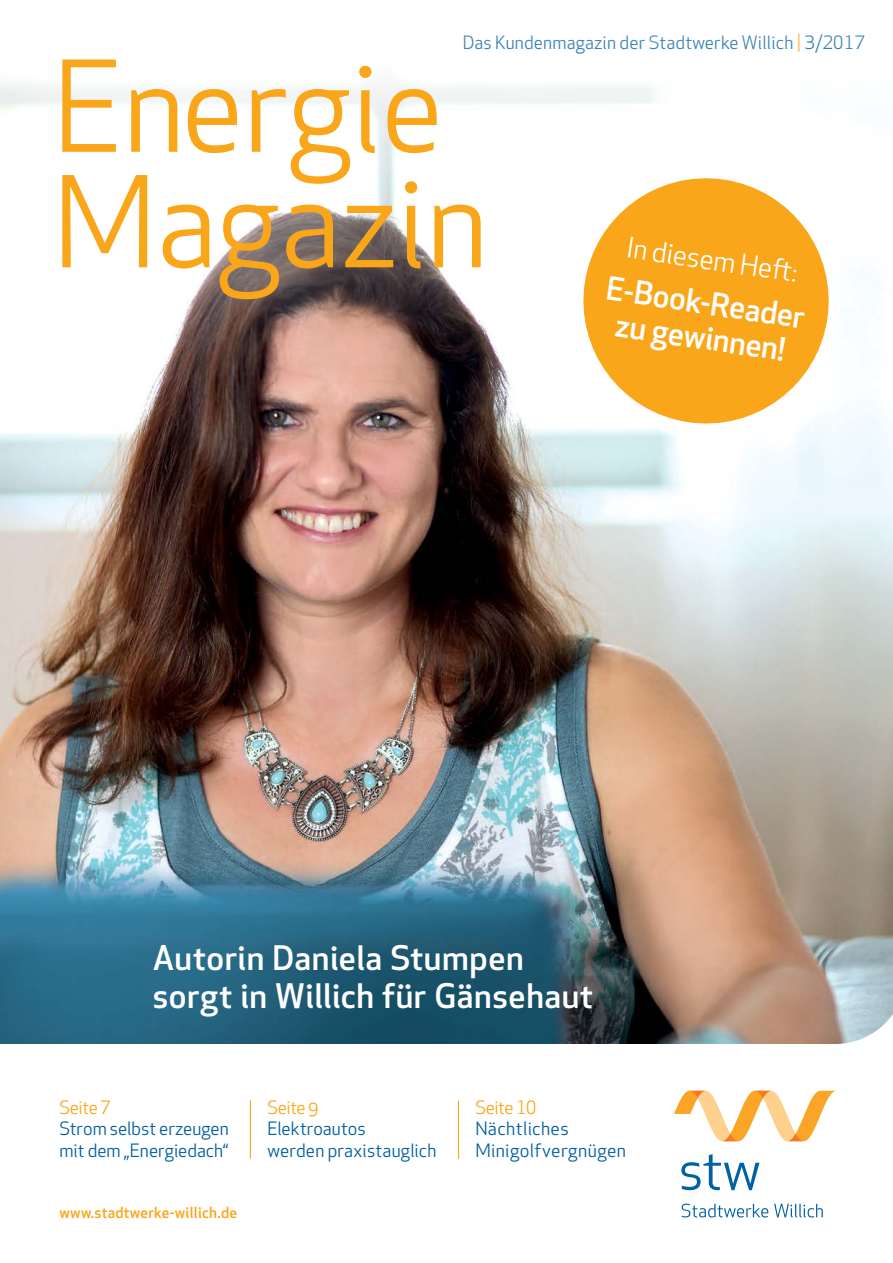
<style>
.page{position:relative;width:893px;height:1263px;background:#fff}
.page>*{position:absolute;margin:0;border:0;box-sizing:border-box;transform-origin:0 0}
.t1{font:123px/115.5px "Apex New";color:#faa61a}
.t2{font:500 33px/37.5px "Apex New";letter-spacing:.015em;color:#fff}
.t3{font:500 31.35px/34.8px "Apex New";color:#fff;text-align:center}
.t4{font:27.9px "Apex New";color:#fff}
.t5{font:18px/21.6px "Apex New";letter-spacing:.01em;color:#005ea1}
.t6{font:18px "Apex New";letter-spacing:-.025em;color:#faa61a}
.t7{font:500 15px "Apex New";letter-spacing:.02em;color:#faa61a}
.s1{color:#faa61a}
</style>
<div class="page">
<img style="left:0;top:87px;width:893px;height:957px">
<svg style="left:674px;top:1091px;width:161px;height:50px"></svg>
<svg style="left:681px;top:1154px;width:78px;height:36px"></svg>
<svg style="left:682px;top:1203px;width:141px;height:14px"></svg>
<hr style="left:250px;top:1100px;width:1px;height:58px;background:#faa61a">
<hr style="left:458px;top:1101px;width:1px;height:58px;background:#faa61a">
<svg style="left:575px;top:170px;width:262px;height:262px;fill:#faa61a"></svg>
<svg style="left:0;top:84px;width:564px;height:297px"></svg>
<p class="t5" style="left:462px;top:31px;width:404px">Das Kundenmagazin der Stadtwerke Willich <span class="s1">|</span> 3/2017</p>
<h1 class="t1" style="left:53px;top:49px;width:436px">Energie<br>Magazin</h1>
<h3 class="t4" style="left:629px;top:230px;width:174px;rotate:8deg">In diesem Heft :</h3>
<h3 class="t3" style="left:610px;top:269px;width:201px;rotate:9deg">E-Book-Reader zu gewinnen!</h3>
<h2 class="t2" style="left:153px;top:939px;width:442px">Autorin Daniela Stumpen sorgt in Willich für Gänsehaut</h2>
<p class="t6" style="left:60px;top:1096px;width:53px">Seite 7</p>
<p class="t5" style="left:60px;top:1118px;width:171px">Strom selbst erzeugen mit dem „Energiedach“</p>
<p class="t7" style="left:60px;top:1203px;width:179px">www.stadtwerke-willich.de</p>
<p class="t6" style="left:267px;top:1096px;width:53px">Seite 9</p>
<p class="t5" style="left:267px;top:1118px;width:170px">Elektroautos<br>werden praxistauglich</p>
<p class="t6" style="left:475px;top:1096px;width:63px">Seite 10</p>
<p class="t5" style="left:475px;top:1118px;width:152px">Nächtliches<br>Minigolfvergnügen</p>
</div>
